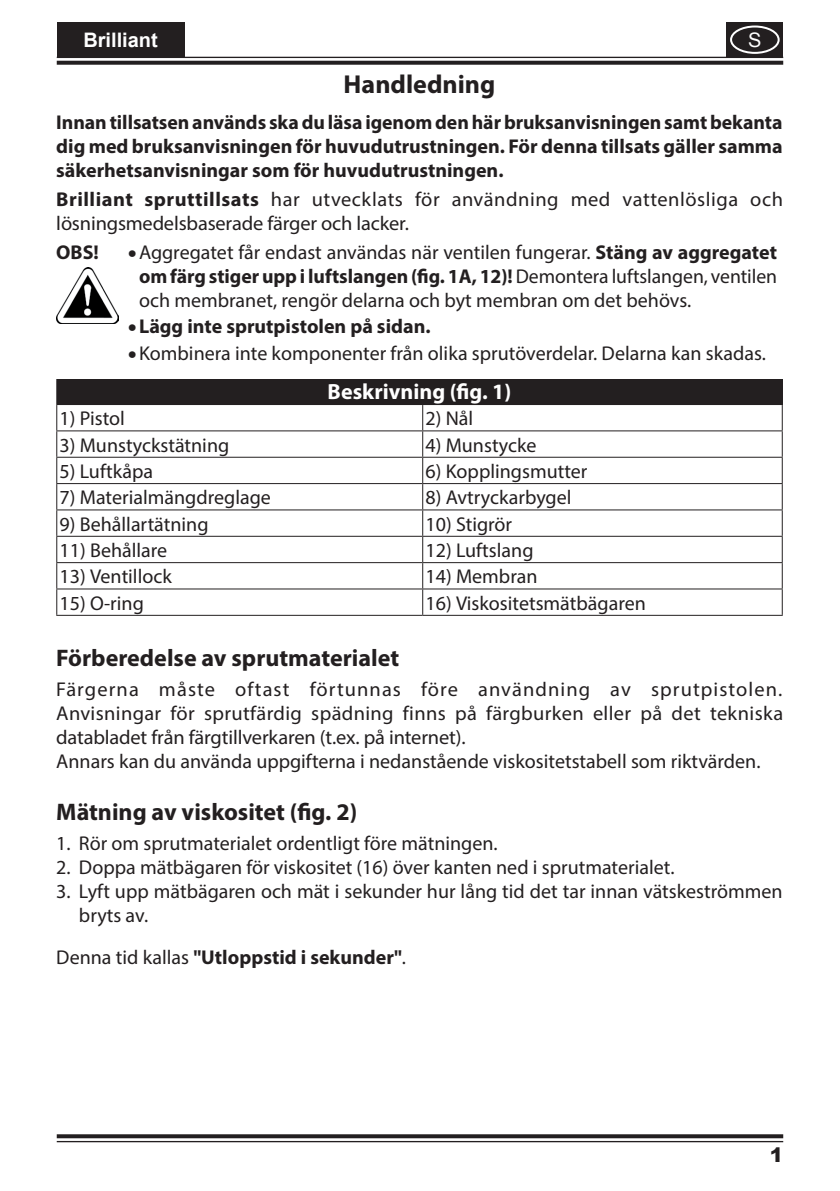
<style>
.page{position:relative;width:840px;height:1191px;background:#fff}
.page>*{position:absolute;margin:0;border:0;box-sizing:border-box;transform-origin:0 0}
.t1{font:700 26px "Myriad Pro";color:#231f20}
.t2{font:700 24px "Myriad Pro";color:#231f20}
.t3{font:700 22px "Myriad Pro";color:#fff}
.t4{font:20px/24px "Myriad Pro";color:#231f20}
.t5{font:700 20px/24px "Myriad Pro";color:#231f20;text-align:justify}
.t6{font:700 20px "Arial";color:#fff}
.t7{font:900 20px "Arial";color:#231f20}
.t8{font:20px "Arial";color:#fff}
.s1{font-weight:700}
.s2{font-size:32px}
.s3{font-weight:400;font-size:32px}
.s4{font-weight:400}
</style>
<div class="page">
<hr style="left:57px;top:57px;width:725px;height:1px;background:#231f20">
<svg style="left:57px;top:61px;width:725px;height:4px;background:#322e2f"></svg>
<svg style="left:57px;top:1134px;width:725px;height:4px;background:#322e2f"></svg>
<hr style="left:57px;top:1141px;width:725px;height:1px;background:#231f20">
<div style="left:57px;top:23px;width:127px;height:34px;background:#231f20"></div>
<div style="left:726px;top:23px;width:56px;height:34px;background:#231f20"></div>
<div style="left:729px;top:26px;width:50px;height:28px;border:2px solid #fff;border-radius:50%"></div>
<img style="left:56px;top:268px;width:63px;height:55px">
<hr style="left:56px;top:379px;width:366px;height:1px;background:#231f20">
<hr style="left:422px;top:379px;width:360px;height:1px;background:#231f20">
<svg style="left:56px;top:380px;width:727px;height:236px"></svg>
<div style="left:755px;top:763px;width:6px;height:7px;border:4px solid #fff;border-radius:50%"></div>
<p class="t6" style="left:83px;top:27px;width:76px">Brilliant</p>
<p class="t8" style="left:747px;top:27px;width:15px">S</p>
<h1 class="t1" style="left:343px;top:67px;width:153px">Handledning</h1>
<p class="t5" style="left:56px;top:109px;width:727px">Innan tillsatsen används ska du läsa igenom den här bruksanvisningen samt bekanta dig med bruksanvisningen för huvudutrustningen. För denna tillsats gäller samma säkerhetsanvisningar som för huvudutrustningen.</p>
<p class="t4" style="left:56px;top:187px;width:727px"><span class="s1">Brilliant spruttillsats</span> har utvecklats för användning med vattenlösliga och lösningsmedelsbaserade färger och lacker.</p>
<p class="t4" style="left:139px;top:240px;width:639px;text-align:justify;text-indent:-83px"><span class="s1">OBS!</span> <span class="s2">•</span>Aggregatet får endast användas när ventilen fungerar. <span class="s1">Stäng av aggregatet om färg stiger upp i luftslangen (fig. 1A, 12)!</span> Demontera luftslangen, ventilen och membranet, rengör delarna och byt membran om det behövs.</p>
<p class="t5" style="left:128px;top:314px;width:304px"><span class="s3">•</span>Lägg inte sprutpistolen på sidan.</p>
<p class="t4" style="left:128px;top:341px;width:639px"><span class="s2">•</span>Kombinera inte komponenter från olika sprutöverdelar. Delarna kan skadas.</p>
<p class="t3" style="left:327px;top:377px;width:185px">Beskrivning (fig. 1)</p>
<p class="t4" style="left:60px;top:406px;width:67px">1) Pistol</p>
<p class="t4" style="left:425px;top:406px;width:49px">2) Nål</p>
<p class="t4" style="left:60px;top:432px;width:171px">3) Munstyckstätning</p>
<p class="t4" style="left:425px;top:432px;width:112px">4) Munstycke</p>
<p class="t4" style="left:60px;top:459px;width:95px">5) Luftkåpa</p>
<p class="t4" style="left:425px;top:459px;width:163px">6) Kopplingsmutter</p>
<p class="t4" style="left:60px;top:485px;width:213px">7) Materialmängdreglage</p>
<p class="t4" style="left:425px;top:485px;width:147px">8) Avtryckarbygel</p>
<p class="t4" style="left:60px;top:511px;width:150px">9) Behållartätning</p>
<p class="t4" style="left:425px;top:511px;width:88px">10) Stigrör</p>
<p class="t4" style="left:60px;top:538px;width:109px">11) Behållare</p>
<p class="t4" style="left:425px;top:538px;width:109px">12) Luftslang</p>
<p class="t4" style="left:60px;top:564px;width:114px">13) Ventillock</p>
<p class="t4" style="left:425px;top:564px;width:113px">14) Membran</p>
<p class="t4" style="left:60px;top:590px;width:86px">15) O-ring</p>
<p class="t4" style="left:425px;top:590px;width:222px">16) Viskositetsmätbägaren</p>
<p class="t2" style="left:56px;top:642px;width:344px">Förberedelse av sprutmaterialet</p>
<p class="t4" style="left:56px;top:677px;width:728px">Färgerna måste oftast förtunnas före användning av sprutpistolen.<br>Anvisningar för sprutfärdig spädning finns på färgburken eller på det tekniska databladet från färgtillverkaren (t.ex. på internet).<br>Annars kan du använda uppgifterna i nedanstående viskositetstabell som riktvärden.</p>
<p class="t2" style="left:56px;top:796px;width:302px">Mätning av viskositet (fig. 2)</p>
<p class="t4" style="left:56px;top:831px;width:442px">1. Rör om sprutmaterialet ordentligt före mätningen.</p>
<p class="t4" style="left:56px;top:855px;width:619px">2. Doppa mätbägaren för viskositet (16) över kanten ned i sprutmaterialet.</p>
<p class="t4" style="left:79px;top:879px;width:704px;text-indent:-23px">3. Lyft upp mätbägaren och mät i sekunder hur lång tid det tar innan vätskeströmmen bryts av.</p>
<p class="t5" style="left:56px;top:944px;width:351px"><span class="s4">Denna tid kallas</span> "Utloppstid i sekunder"<span class="s4">.</span></p>
<p class="t7" style="left:769px;top:1140px;width:15px">1</p>
</div>
